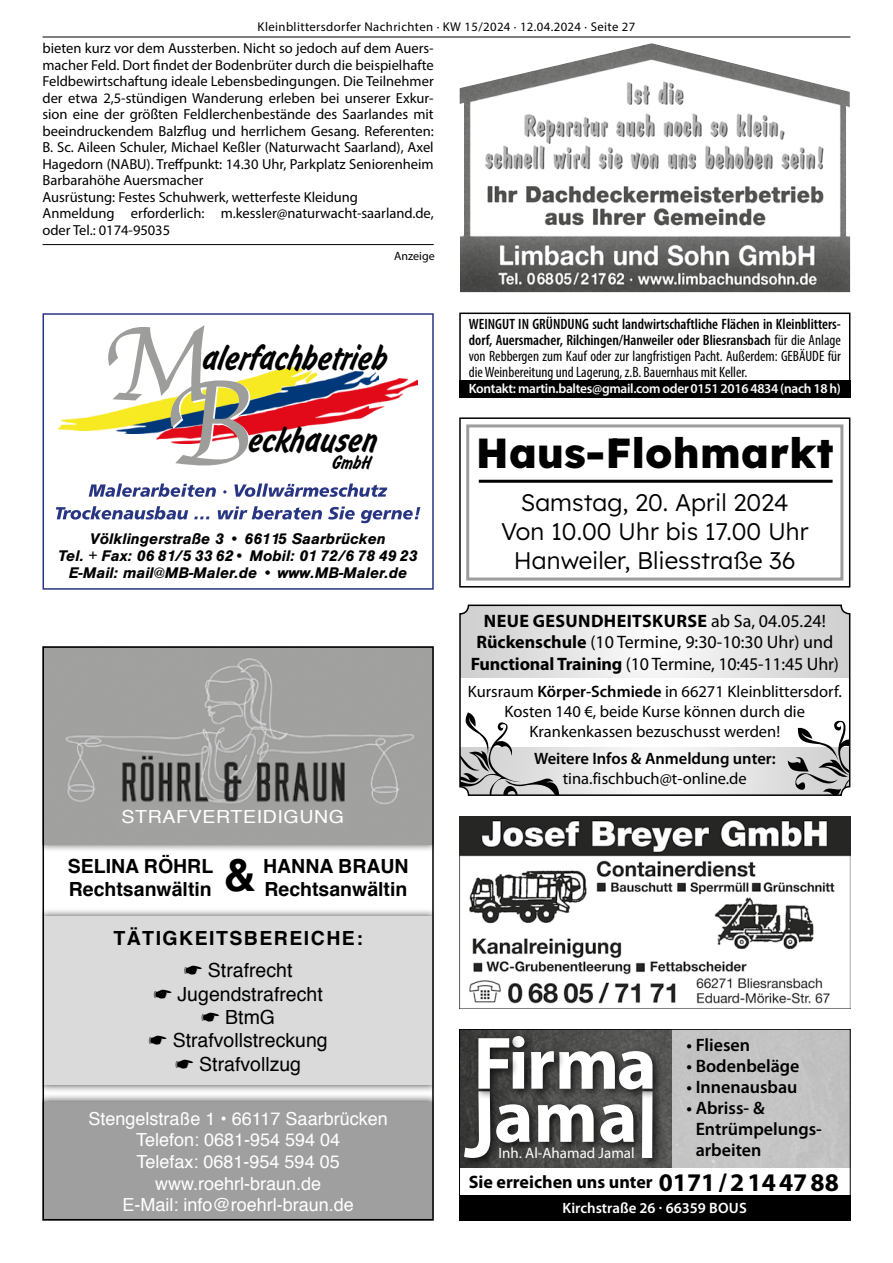
<style>
.page{position:relative;width:893px;height:1263px;background:#fff}
.page>*{position:absolute;margin:0;border:0;box-sizing:border-box;transform-origin:0 0}
.t1{font:700 45px "Helvetica";color:#000}
.t2{font:800 42px "Lexend";color:#000}
.t3{font:300 38.1px/81.3px "Falcon";letter-spacing:.005em;color:#000;text-align:right}
.t4{font:300 24px/28.8px "Lexend";color:#000;text-align:center}
.t5{font:300 20.55px "Falcon";color:#000}
.t6{font:19.5px/23.4px "Helvetica";color:#000;text-align:center}
.t7{font:700 19.5px/23.4px "Helvetica";color:#000}
.t8{font:700 19.5px/32px "Helvetica";letter-spacing:.075em;color:#000;text-align:center}
.t9{font:18px/21.6px "Helvetica";color:#fff;text-align:center}
.t10{font:18px/21.6px "Myriad Pro";letter-spacing:-.005em;color:#000;text-align:center}
.t11{font:600 18px/21px "Myriad Pro";color:#000}
.t12{font:700 18px "Myriad Pro";color:#000}
.t13{font:18px "Helvetica";letter-spacing:.03em;color:#fff;scale:1.09 1}
.t14{font:16.5px/19.8px "Myriad Pro";color:#000;text-align:center}
.t15{font:600 16.5px "Myriad Pro";color:#000}
.t16{font:italic 700 16.05px/16.6px "Sans";color:#000;text-align:center}
.t17{font:condensed 15px/16px "Myriad Pro";color:#000;text-align:justify}
.t18{font:600 15px "Myriad Pro";color:#fff}
.t19{font:15px "Myriad Pro";color:#fff}
.t20{font:14.55px/16.5px "Myriad Pro";color:#000}
.t21{font:600 13.5px "Myriad Pro";letter-spacing:-.02em;color:#fff}
.t22{font:12.75px "Myriad Pro";letter-spacing:.03em;color:#000}
.t23{font:12px "Myriad Pro";color:#000}
.s1{font-weight:400}
.s2{font-weight:600}
.s3{font-weight:700}
.s4{font-size:25.5px}
</style>
<div class="page">
<hr style="left:43px;top:37px;width:807px;height:1px;background:#000">
<hr style="left:43px;top:244px;width:391px;height:1px;background:#000">
<img style="left:461px;top:1031px;width:211px;height:136px">
<div style="left:507px;top:1031px;width:28px;height:69px;background:#454444"></div>
<div style="left:459px;top:1086px;width:205px;height:83px;background:#000;opacity:.75"></div>
<div style="left:473px;top:1033px;width:47px;height:67px;background:#3e3e3d"></div>
<div style="left:614px;top:1046px;width:50px;height:55px;background:#000;opacity:.75"></div>
<svg style="left:464px;top:1036px;width:188px;height:122px"></svg>
<div style="left:672px;top:1029px;width:178px;height:138px;background:#c4c4c3"></div>
<div style="left:459px;top:1195px;width:391px;height:25px;background:#000"></div>
<div style="left:459px;top:1029px;width:391px;height:191px;border:1px solid #000"></div>
<div style="left:459px;top:417px;width:391px;height:170px;border:2px solid #000"></div>
<div style="left:466px;top:424px;width:377px;height:156px;border:3px solid #9d9d9c"></div>
<hr style="left:479px;top:480px;width:354px;height:3px;background:#000">
<img style="left:460px;top:43px;width:390px;height:249px">
<img style="left:459px;top:816px;width:391px;height:192px">
<div style="left:459px;top:313px;width:391px;height:85px;border:2px solid #000"></div>
<div style="left:459px;top:380px;width:391px;height:18px;background:#000"></div>
<svg style="left:462px;top:607px;width:385px;height:71px"></svg>
<svg style="left:561px;top:747px;width:226px;height:46px;fill:#eee"></svg>
<svg style="left:787px;top:721px;width:60px;height:72px"></svg>
<svg style="left:462px;top:712px;width:99px;height:81px"></svg>
<div style="left:459px;top:604px;width:391px;height:192px;border:2px solid #000;border-radius:9px"></div>
<div style="left:43px;top:646px;width:391px;height:206px;background:#000;opacity:.75"></div>
<img style="left:46px;top:649px;width:385px;height:195px">
<div style="left:43px;top:908px;width:391px;height:185px;background:#000;opacity:.75"></div>
<div style="left:43px;top:916px;width:391px;height:169px;background:#dadada"></div>
<div style="left:43px;top:1093px;width:391px;height:127px;background:#000;opacity:.75"></div>
<div style="left:43px;top:1102px;width:391px;height:118px;background:#9f9f9f"></div>
<div style="left:43px;top:646px;width:391px;height:574px;border:2px solid #000"></div>
<div style="left:43px;top:313px;width:391px;height:277px;border:2px solid #283583"></div>
<img style="left:250px;top:378px;width:167px;height:58px">
<img style="left:250px;top:372px;width:128px;height:62px">
<img style="left:59px;top:367px;width:258px;height:63px">
<svg style="left:108px;top:325px;width:142px;height:141px"></svg>
<svg style="left:56px;top:506px;width:132px;height:14px"></svg>
<svg style="left:194px;top:516px;width:15px;height:3px"></svg>
<svg style="left:218px;top:506px;width:104px;height:13px"></svg>
<svg style="left:328px;top:506px;width:27px;height:13px"></svg>
<svg style="left:361px;top:507px;width:59px;height:16px"></svg>
<svg style="left:89px;top:483px;width:127px;height:14px"></svg>
<svg style="left:234px;top:483px;width:153px;height:14px"></svg>
<p class="t22" style="left:258px;top:19px;width:379px">Kleinblittersdorfer Nachrichten · KW 15/2024 · 12.04.2024 · Seite 27</p>
<p class="t20" style="left:43px;top:40px;width:393px">bieten kurz vor dem Aussterben. Nicht so jedoch auf dem Auers&shy;macher Feld. Dort findet der Bodenbrüter durch die beispielhafte Feldbewirtschaftung ideale Lebensbedingungen. Die Teilnehmer der etwa 2,5-stündigen Wanderung erleben bei unserer Exkur&shy;sion eine der größten Feldlerchenbestände des Saarlandes mit beeindruckendem Balzflug und herrlichem Gesang. Referenten:<br>B. Sc. Aileen Schuler, Michael Keßler (Naturwacht Saarland), Axel Hagedorn (NABU). Treffpunkt: 14.30 Uhr, Parkplatz Seniorenheim Barbarahöhe Auersmacher<br>Ausrüstung: Festes Schuhwerk, wetterfeste Kleidung<br>Anmeldung erforderlich: m.kessler@naturwacht-saarland.de, oder Tel.: 0174-95035</p>
<p class="t23" style="left:394px;top:248px;width:42px">Anzeige</p>
<h3 class="t3" style="left:203px;top:318px;width:186px">alerfachbetrieb eckhausen</h3>
<h3 class="t5" style="left:332px;top:451px;width:41px">GmbH</h3>
<p class="t16" style="left:58px;top:531px;width:361px">Völklingerstraße 3 • 66115 Saarbrücken<br>Tel. + Fax: 06 81/5 33 62• Mobil: 01 72/6 78 49 23<br>E-Mail: mail@MB-Maler.de • www.MB-Maler.de</p>
<p class="t13" style="left:121px;top:802px;width:206px">STRAFVERTEIDIGUNG</p>
<h3 class="t7" style="left:263px;top:854px;width:147px">HANNA BRAUN</h3>
<h3 class="t7" style="left:68px;top:854px;width:147px">SELINA RÖHRL<br>RECHTSANWÄLTIN</h3>
<h1 class="t1" style="left:223px;top:839px;width:34px">&amp;</h1>
<h3 class="t7" style="left:264px;top:878px;width:145px">RECHTSANWÄLTIN</h3>
<h3 class="t8" style="left:113px;top:923px;width:251px">TÄTIGKEITSBEREICHE: ☛ <span class="s1">Strafrecht</span></h3>
<h3 class="t6" style="left:149px;top:982px;width:181px">☛ Jugendstrafrecht ☛ BtmG<br>☛ Strafvollstreckung ☛ Strafvollzug</h3>
<p class="t9" style="left:89px;top:1108px;width:301px">Stengelstraße 1 • 66117 Saarbrücken<br>Telefon: 0681-954 594 04<br>Telefax: 0681-954 594 05 www.roehrl-braun.de<br>E-Mail: info@roehrl-braun.de</p>
<p class="t17" style="left:469px;top:315px;width:374px"><span class="s2">WEINGUT IN GRÜNDUNG sucht landwirtschaftliche Flächen in Kleinblitters&shy;dorf, Auersmacher, Rilchingen/Hanweiler oder Bliesransbach</span> für die Anlage von Rebbergen zum Kauf oder zur langfristigen Pacht. Außerdem: GEBÄUDE für die Weinbereitung und Lagerung, z.B. Bauernhaus mit Keller.</p>
<p class="t21" style="left:469px;top:380px;width:374px">Kontakt: martin.baltes@gmail.com oder 0151 2016 4834 (nach 18 h)</p>
<h2 class="t2" style="left:476px;top:423px;width:359px">Haus-Flohmarkt</h2>
<h3 class="t4" style="left:501px;top:487px;width:309px">Samstag, 20. April 2024<br>Von 10.00 Uhr bis 17.00 Uhr<br>Hanweiler, Bliesstraße 36</h3>
<p class="t10" style="left:471px;top:609px;width:370px"><span class="s3">NEUE GESUNDHEITSKURSE</span> ab Sa, 04.05.24!<br><span class="s3">Rückenschule</span> (10 Termine, 9:30-10:30 Uhr) und<br><span class="s3">Functional Training</span> (10 Termine, 10:45-11:45 Uhr)</p>
<p class="t14" style="left:468px;top:681px;width:375px">Kursraum <span class="s2">Körper-Schmiede</span> in 66271 Kleinblittersdorf.<br>Kosten 140 €, beide Kurse können durch die<br>Krankenkassen bezuschusst werden!</p>
<p class="t15" style="left:534px;top:748px;width:243px">Weitere Infos &amp; Anmeldung unter:</p>
<p class="t14" style="left:563px;top:768px;width:186px">tina.fischbuch@t-online.de</p>
<p class="t11" style="left:686px;top:1034px;width:65px">• Fliesen</p>
<p class="t11" style="left:686px;top:1055px;width:115px">• Bodenbeläge</p>
<p class="t11" style="left:686px;top:1076px;width:113px">• Innenausbau</p>
<p class="t11" style="left:696px;top:1097px;width:128px;text-indent:-9px">• Abriss- &amp;<br>Entrümpelungs&shy;arbeiten</p>
<p class="t12" style="left:469px;top:1170px;width:372px">Sie erreichen uns unter <span class="s4">0171/2144788</span></p>
<p class="t18" style="left:563px;top:1198px;width:186px">Kirchstraße 26 · 66359 BOUS</p>
<p class="t19" style="left:499px;top:1144px;width:138px">Inh. Al-Ahamad Jamal</p>
</div>
